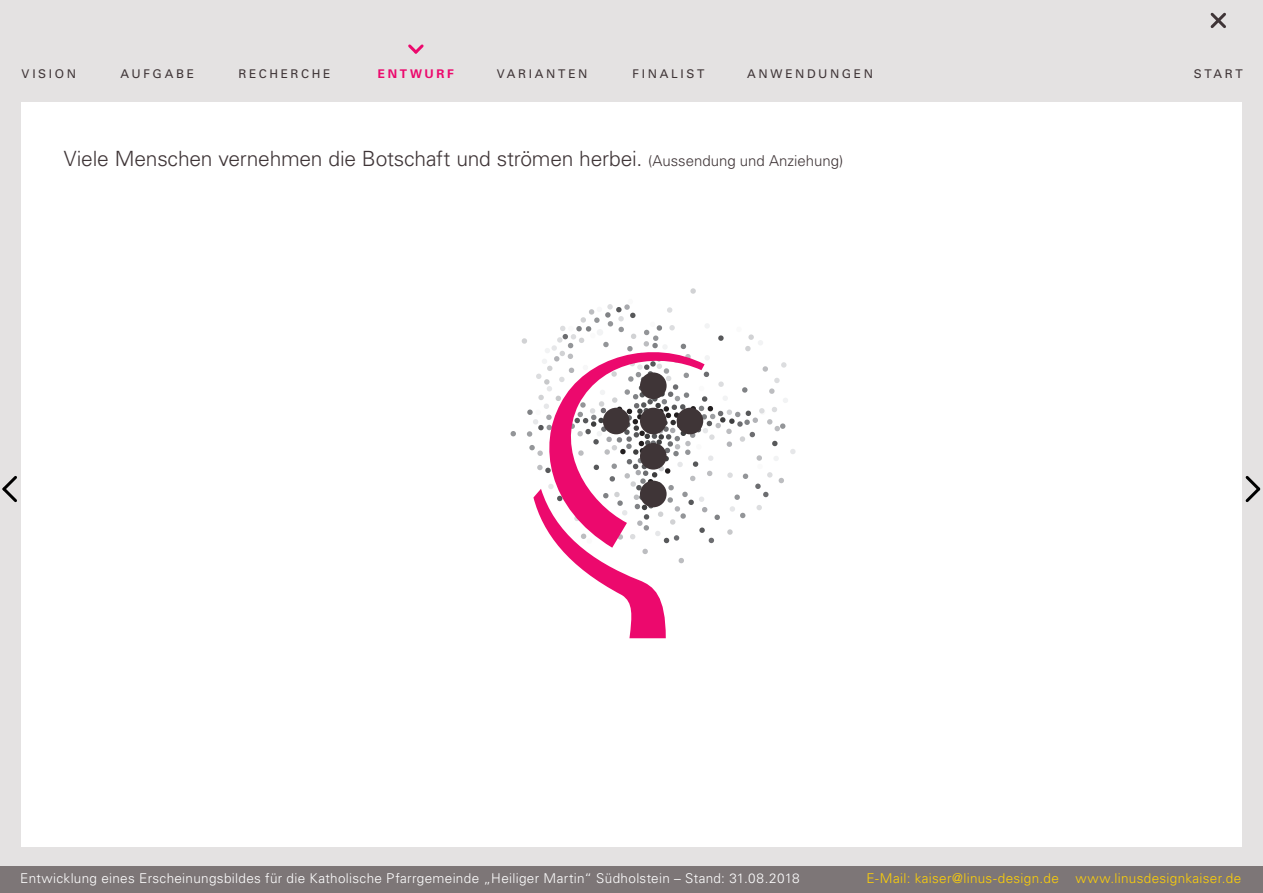
<style>
.page{position:relative;width:1263px;height:893px;background:#fff}
.page>*{position:absolute;margin:0;border:0;box-sizing:border-box;transform-origin:0 0}
.t1{font:300 21px "Univers";letter-spacing:-.01em;color:#3f3537}
.t2{font:300 13.5px "Univers";letter-spacing:.025em;color:#fff}
.t3{font:300 13.5px "Univers";letter-spacing:.025em;color:#fed006}
.t4{font:12px "Univers";letter-spacing:.22em;color:#3f3537}
.t5{font:700 12px "Univers";color:#ec096d}
.s1{font-size:15px}
</style>
<div class="page">
<div style="left:0;top:865px;width:1263px;height:28px;background:#7d7677"></div>
<div style="left:0;top:0;width:1263px;height:865px;background:#e4e2e2"></div>
<div style="left:21px;top:102px;width:1221px;height:744px;background:#fff"></div>
<svg style="left:1245px;top:476px;width:16px;height:27px"></svg>
<svg style="left:2px;top:476px;width:15px;height:27px"></svg>
<svg style="left:1210px;top:12px;width:16px;height:16px"></svg>
<svg style="left:408px;top:44px;width:16px;height:10px"></svg>
<svg style="left:510px;top:288px;width:286px;height:350px"></svg>
<p class="t4" style="left:22px;top:66px;width:56px">VISION</p>
<p class="t4" style="left:121px;top:66px;width:75px">AUFGABE</p>
<p class="t4" style="left:238px;top:66px;width:94px">RECHERCHE</p>
<p class="t5" style="left:378px;top:66px;width:7px">ENT</p>
<p class="t5" style="left:410px;top:66px;width:45px">WURF</p>
<p class="t4" style="left:497px;top:66px;width:92px">VARIANTEN</p>
<p class="t4" style="left:633px;top:66px;width:73px">FINALIST</p>
<p class="t4" style="left:747px;top:66px;width:127px">ANWENDUNGEN</p>
<p class="t4" style="left:1194px;top:66px;width:51px">START</p>
<h1 class="t1" style="left:64px;top:146px;width:781px">Viele Menschen vernehmen die Botschaft und strömen herbei. <span class="s1">(Aussendung und Anziehung)</span></h1>
<p class="t2" style="left:20px;top:870px;width:781px">Entwicklung eines Erscheinungsbildes für die Katholische Pfarrgemeinde „Heiliger Martin“ Südholstein – Stand: 31.08.2018</p>
<p class="t3" style="left:866px;top:870px;width:376px">E-Mail: kaiser@linus-design.de www.linusdesignkaiser.de</p>
</div>
